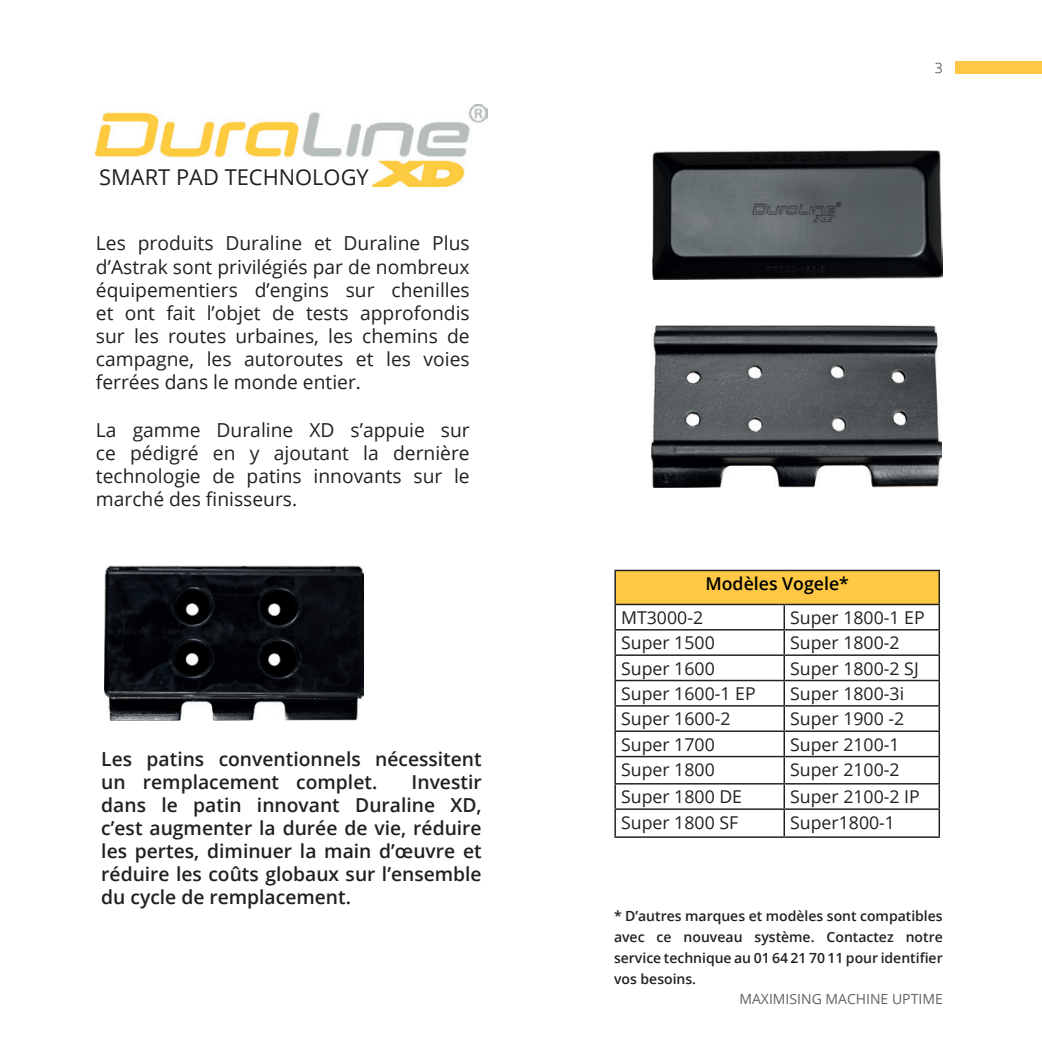
<style>
.page{position:relative;width:1042px;height:1042px;background:#fff}
.page>*{position:absolute;margin:0;border:0;box-sizing:border-box;transform-origin:0 0}
.t1{font:21.88px "Open Sans";color:#231f20}
.t2{font:19.25px/23.1px "Open Sans";color:#231f20;text-align:justify}
.t3{font:600 19.25px/23.1px "Open Sans";color:#231f20}
.t4{font:17.68px "Open Sans";color:#231f20}
.t5{font:600 17.68px "Open Sans";color:#000}
.t6{font:600 14px/21px "Open Sans";color:#231f20;text-align:justify}
.t7{font:14px "Open Sans";color:#636366}
.t8{font:300 14px "Open Sans";color:#231f20}
</style>
<div class="page">
<div style="left:955px;top:61px;width:87px;height:13px;background:#fec844"></div>
<div style="left:615px;top:570px;width:324px;height:34px;background:#fec844"></div>
<hr style="left:614px;top:605px;width:2px;height:24px;background:#231f20">
<hr style="left:783px;top:605px;width:2px;height:24px;background:#231f20">
<hr style="left:938px;top:605px;width:2px;height:24px;background:#231f20">
<hr style="left:614px;top:629px;width:170px;height:1px;background:#231f20">
<hr style="left:614px;top:630px;width:2px;height:24px;background:#231f20">
<hr style="left:784px;top:629px;width:156px;height:1px;background:#231f20">
<hr style="left:783px;top:630px;width:2px;height:24px;background:#231f20">
<hr style="left:938px;top:630px;width:2px;height:24px;background:#231f20">
<hr style="left:614px;top:654px;width:170px;height:2px;background:#231f20">
<hr style="left:614px;top:656px;width:2px;height:24px;background:#231f20">
<hr style="left:784px;top:654px;width:156px;height:2px;background:#231f20">
<hr style="left:783px;top:656px;width:2px;height:24px;background:#231f20">
<hr style="left:938px;top:656px;width:2px;height:24px;background:#231f20">
<hr style="left:614px;top:680px;width:170px;height:1px;background:#231f20">
<hr style="left:614px;top:681px;width:2px;height:24px;background:#231f20">
<hr style="left:784px;top:680px;width:156px;height:1px;background:#231f20">
<hr style="left:783px;top:681px;width:2px;height:24px;background:#231f20">
<hr style="left:938px;top:681px;width:2px;height:24px;background:#231f20">
<hr style="left:614px;top:705px;width:170px;height:1px;background:#231f20">
<hr style="left:614px;top:706px;width:2px;height:24px;background:#231f20">
<hr style="left:784px;top:705px;width:156px;height:1px;background:#231f20">
<hr style="left:783px;top:706px;width:2px;height:24px;background:#231f20">
<hr style="left:938px;top:706px;width:2px;height:24px;background:#231f20">
<hr style="left:614px;top:730px;width:170px;height:2px;background:#231f20">
<hr style="left:614px;top:732px;width:2px;height:24px;background:#231f20">
<hr style="left:784px;top:730px;width:156px;height:2px;background:#231f20">
<hr style="left:783px;top:732px;width:2px;height:24px;background:#231f20">
<hr style="left:938px;top:732px;width:2px;height:24px;background:#231f20">
<hr style="left:614px;top:756px;width:170px;height:1px;background:#231f20">
<hr style="left:614px;top:757px;width:2px;height:26px;background:#231f20">
<hr style="left:784px;top:756px;width:156px;height:1px;background:#231f20">
<hr style="left:783px;top:757px;width:2px;height:26px;background:#231f20">
<hr style="left:938px;top:757px;width:2px;height:26px;background:#231f20">
<hr style="left:614px;top:783px;width:170px;height:1px;background:#231f20">
<hr style="left:614px;top:784px;width:2px;height:24px;background:#231f20">
<hr style="left:784px;top:783px;width:156px;height:1px;background:#231f20">
<hr style="left:783px;top:784px;width:2px;height:24px;background:#231f20">
<hr style="left:938px;top:784px;width:2px;height:24px;background:#231f20">
<hr style="left:614px;top:808px;width:170px;height:2px;background:#231f20">
<hr style="left:614px;top:810px;width:2px;height:26px;background:#231f20">
<hr style="left:784px;top:808px;width:156px;height:2px;background:#231f20">
<hr style="left:783px;top:810px;width:2px;height:26px;background:#231f20">
<hr style="left:938px;top:810px;width:2px;height:26px;background:#231f20">
<hr style="left:614px;top:836px;width:170px;height:2px;background:#231f20">
<hr style="left:784px;top:836px;width:156px;height:2px;background:#231f20">
<hr style="left:614px;top:570px;width:170px;height:1px;background:#231f20">
<hr style="left:614px;top:571px;width:2px;height:33px;background:#231f20">
<hr style="left:784px;top:570px;width:156px;height:1px;background:#231f20">
<hr style="left:938px;top:571px;width:2px;height:33px;background:#231f20">
<hr style="left:614px;top:604px;width:170px;height:1px;background:#231f20">
<hr style="left:784px;top:604px;width:156px;height:1px;background:#231f20">
<img style="left:96px;top:105px;width:391px;height:81px">
<div style="left:99px;top:169px;width:272px;height:25px;background:#fff"></div>
<img style="left:652px;top:150px;width:291px;height:130px">
<img style="left:651px;top:325px;width:290px;height:162px">
<img style="left:104px;top:566px;width:260px;height:154px">
<p class="t1" style="left:99px;top:162px;width:271px">SMART PAD TECHNOLOGY</p>
<p class="t2" style="left:96px;top:231px;width:375px">Les produits Duraline et Duraline Plus d’Astrak sont privilégiés par de nombreux équipementiers d’engins sur chenilles et ont fait l’objet de tests approfondis sur les routes urbaines, les chemins de campagne, les autoroutes et les voies ferrées dans le monde entier.</p>
<p class="t2" style="left:96px;top:418px;width:375px">La gamme Duraline XD s’appuie sur ce pédigré en y ajoutant la dernière technologie de patins innovants sur le marché des finisseurs.</p>
<p class="t3" style="left:101px;top:747px;width:382px">Les patins conventionnels nécessitent un remplacement complet.</p>
<p class="t3" style="left:101px;top:770px;width:382px;text-align:justify;text-indent:310px">Investir dans le patin innovant Duraline XD, c’est augmenter la durée de vie, réduire les pertes, diminuer la main d’œuvre et réduire les coûts globaux sur l’ensemble du cycle de remplacement.</p>
<p class="t8" style="left:935px;top:58px;width:9px">3</p>
<p class="t5" style="left:705px;top:571px;width:145px">Modèles Vogele*</p>
<p class="t4" style="left:621px;top:605px;width:84px">MT3000-2</p>
<p class="t4" style="left:790px;top:605px;width:136px">Super 1800-1 EP</p>
<p class="t4" style="left:621px;top:631px;width:95px">Super 1500</p>
<p class="t4" style="left:790px;top:631px;width:111px">Super 1800-2</p>
<p class="t4" style="left:621px;top:656px;width:95px">Super 1600</p>
<p class="t4" style="left:790px;top:656px;width:130px">Super 1800-2 SJ</p>
<p class="t4" style="left:621px;top:681px;width:136px">Super 1600-1 EP</p>
<p class="t4" style="left:790px;top:681px;width:115px">Super 1800-3i</p>
<p class="t4" style="left:621px;top:707px;width:111px">Super 1600-2</p>
<p class="t4" style="left:790px;top:707px;width:116px">Super 1900 -2</p>
<p class="t4" style="left:621px;top:732px;width:95px">Super 1700</p>
<p class="t4" style="left:790px;top:732px;width:111px">Super 2100-1</p>
<p class="t4" style="left:621px;top:757px;width:95px">Super 1800</p>
<p class="t4" style="left:790px;top:757px;width:111px">Super 2100-2</p>
<p class="t4" style="left:621px;top:785px;width:123px">Super 1800 DE</p>
<p class="t4" style="left:790px;top:785px;width:131px">Super 2100-2 IP</p>
<p class="t4" style="left:621px;top:810px;width:119px">Super 1800 SF</p>
<p class="t4" style="left:790px;top:810px;width:106px">Super1800-1</p>
<p class="t6" style="left:614px;top:905px;width:330px">* D’autres marques et modèles sont compatibles avec ce nouveau système. Contactez notre service technique au 01 64 21 70 11 pour identifier vos besoins.</p>
<p class="t7" style="left:739px;top:989px;width:205px">MAXIMISING MACHINE UPTIME</p>
</div>
